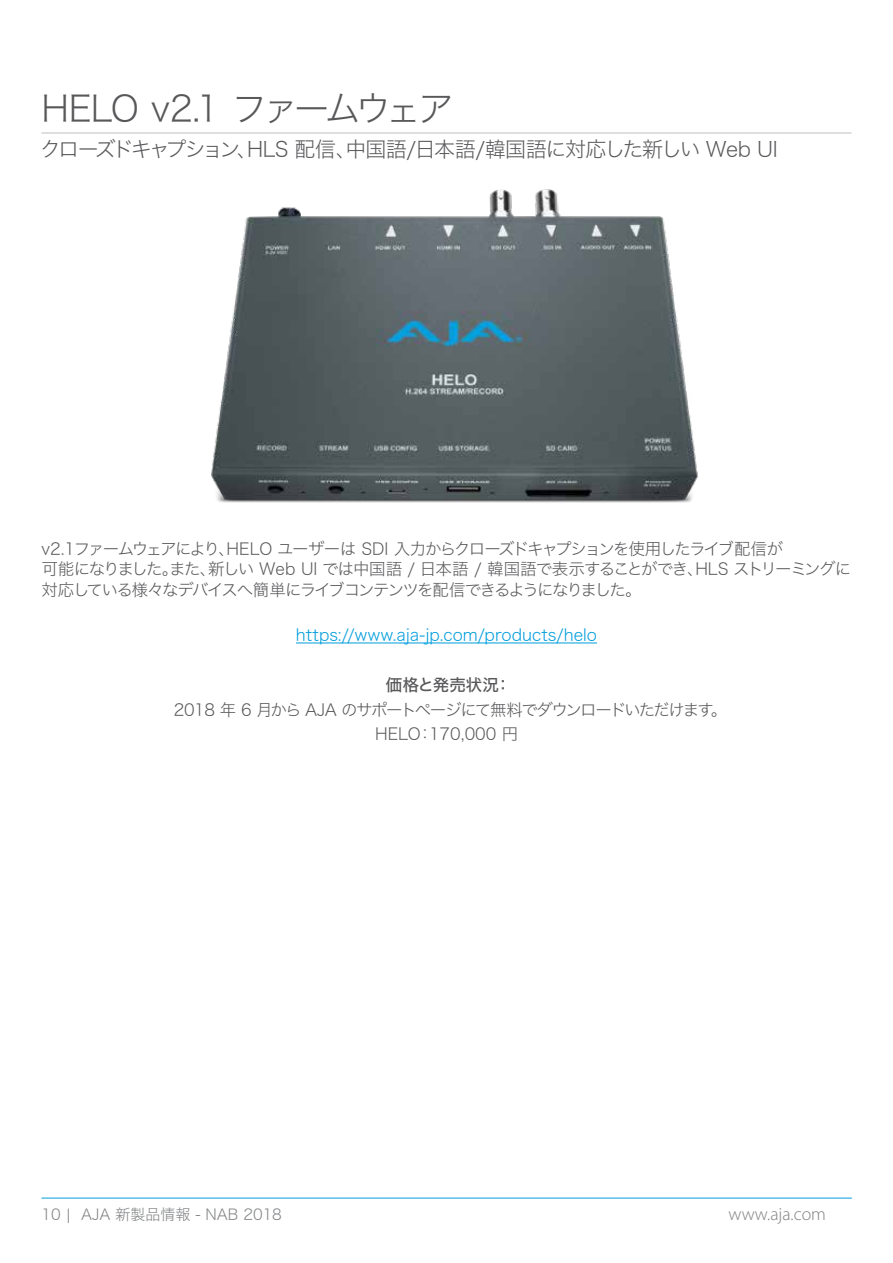
<style>
.page{position:relative;width:893px;height:1263px;background:#fff}
.page>*{position:absolute;margin:0;border:0;box-sizing:border-box;transform-origin:0 0}
.t1{font:36px "Hiragino Sans W2";letter-spacing:-.11em;color:#58585b}
.t2{font:21px "Hiragino Sans W2";letter-spacing:-.07em;color:#58585b}
.t3{font:300 18px "Myriad Pro";color:#808284}
.t4{font:16.5px/20.7px "Hiragino Sans W2";letter-spacing:-.09em;color:#58585b}
.t5{font:16.5px "Hiragino Sans W2";color:#009ddc}
.t6{font:16.5px "Hiragino Sans W5";color:#58585b}
.t7{font:15px "Hiragino Sans W2";color:#808284}
</style>
<div class="page">
<hr style="left:41px;top:1198px;width:811px;height:1px;background:#00a0df">
<hr style="left:41px;top:133px;width:810px;height:1px;background:#bcbec0">
<hr style="left:296px;top:643px;width:301px;height:1px;background:#009ddc">
<img style="left:211px;top:189px;width:487px;height:314px">
<h1 class="t1" style="left:41px;top:76px;width:414px">HELO v2.1 ファームウェア</h1>
<p class="t2" style="left:40px;top:131px;width:739px">クローズドキャプション、HLS 配信、中国語/日本語/韓国語に対応した新しい Web UI</p>
<p class="t4" style="left:41px;top:537px;width:811px">v2.1ファームウェアにより、HELO ユーザーは SDI 入力からクローズドキャプションを使用したライブ配信が<br>可能になりました。また、新しい Web UI では中国語 / 日本語 / 韓国語で表示することができ、HLS ストリーミングに対応している様々なデバイスへ簡単にライブコンテンツを配信できるようになりました。</p>
<p class="t5" style="left:296px;top:621px;width:303px">https://www.aja-jp.com/products/helo</p>
<p class="t6" style="left:386px;top:670px;width:127px">価格と発売状況：</p>
<p class="t4" style="left:174px;top:696px;width:555px;line-height:24.8px;text-align:center">2018 年 6 月から AJA のサポートページにて無料でダウンロードいただけます。<br>HELO：170,000 円</p>
<p class="t7" style="left:41px;top:1201px;width:242px">10 | AJA 新製品情報 - NAB 2018</p>
<p class="t3" style="left:728px;top:1204px;width:99px">www.aja.com</p>
</div>
